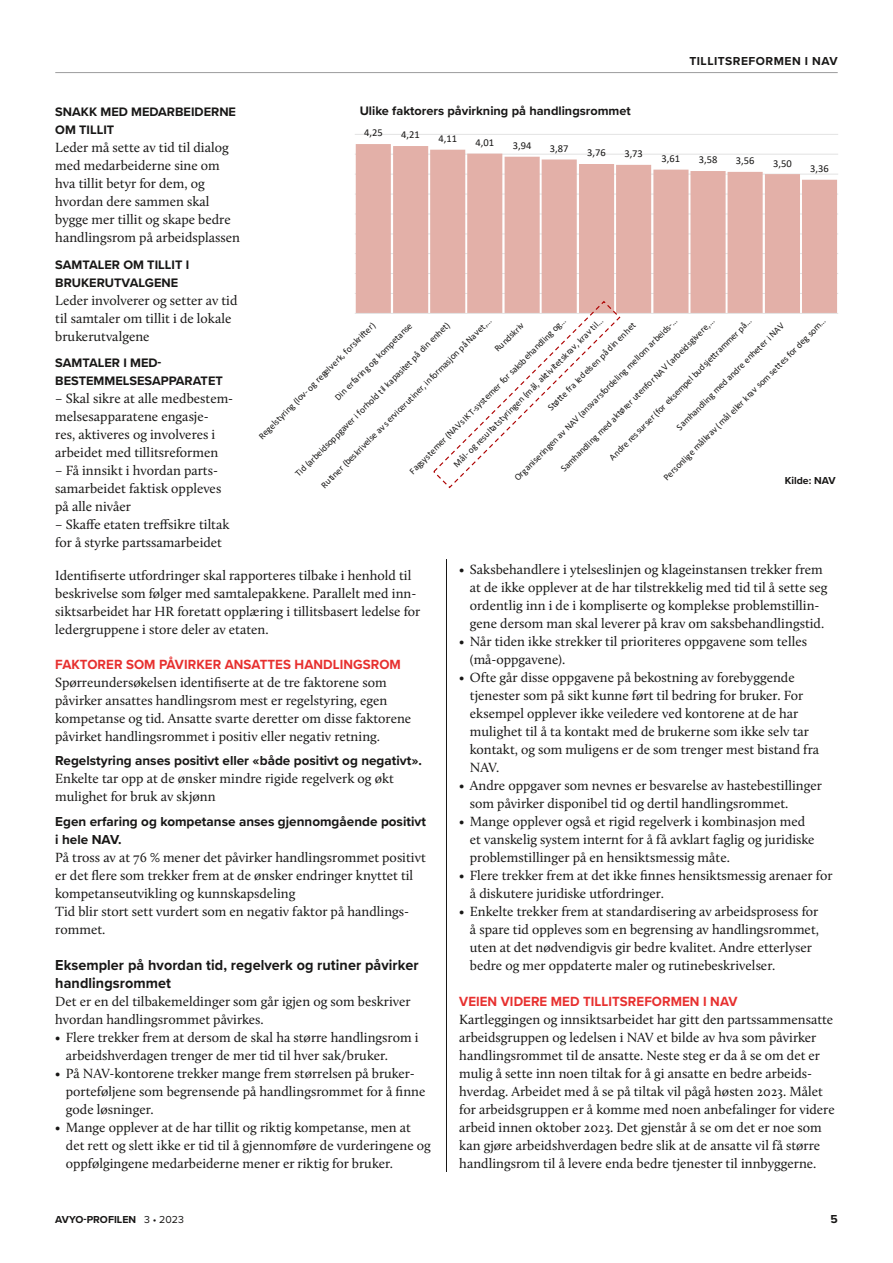
<style>
.page{position:relative;width:893px;height:1263px;background:#fff}
.page>*{position:absolute;margin:0;border:0;box-sizing:border-box;transform-origin:0 0}
.t1{font:700 15px/18px "Proxima Nova";letter-spacing:.005em;color:#181716;scale:.96 1}
.t2{font:13.8px/18px "Calluna";color:#181716}
.t3{font:700 13.8px "Proxima Nova";letter-spacing:.005em;color:#e7302f;scale:.96 1}
.t4{font:700 13.5px/18px "Proxima Nova";color:#181716}
.t5{font:700 12.75px/18px "Proxima Nova";color:#181716}
.t6{font:700 12px "Proxima Nova";letter-spacing:.04em;color:#181716}
.t7{font:10.5px "Calibri";color:#181716}
.t8{font:700 10.5px "Proxima Nova";color:#181716}
.t9{font:9.3px "Calibri";color:#181716}
.s1{font-weight:400}
</style>
<div class="page">
<hr style="left:446px;top:559px;width:1px;height:613px;background:#181716">
<hr style="left:355px;top:293px;width:483px;height:1px;background:#e3e3e3">
<hr style="left:355px;top:273px;width:483px;height:1px;background:#e3e3e3">
<hr style="left:355px;top:253px;width:483px;height:1px;background:#e3e3e3">
<hr style="left:355px;top:233px;width:483px;height:1px;background:#e3e3e3">
<hr style="left:355px;top:214px;width:483px;height:1px;background:#e3e3e3">
<hr style="left:355px;top:194px;width:483px;height:1px;background:#e3e3e3">
<hr style="left:355px;top:174px;width:483px;height:1px;background:#e3e3e3">
<hr style="left:355px;top:154px;width:483px;height:1px;background:#e3e3e3">
<hr style="left:355px;top:134px;width:483px;height:1px;background:#e3e3e3">
<svg style="left:356px;top:144px;width:481px;height:169px;background:#e7bbb5"></svg>
<hr style="left:355px;top:313px;width:483px;height:1px;background:#e3e3e3">
<svg style="left:432px;top:300px;width:189px;height:189px"></svg>
<hr style="left:55px;top:72px;width:783px;height:1px;background:#9c9c9d">
<p class="t6" style="left:689px;top:52px;width:150px">TILLITSREFORMEN I NAV</p>
<p class="t5" style="left:360px;top:102px;width:273px">Ulike faktorers påvirkning på handlingsrommet</p>
<p class="t5" style="left:55px;top:103px;width:182px">SNAKK MED MEDARBEIDERNE<br>OM TILLIT</p>
<p class="t2" style="left:55px;top:139px;width:186px">Leder må sette av tid til dialog med medarbeiderne sine om hva tillit betyr for dem, og hvordan dere sammen skal bygge mer tillit og skape bedre handlingsrom på arbeidsplassen</p>
<p class="t5" style="left:55px;top:255px;width:135px">SAMTALER OM TILLIT I<br>BRUKERUTVALGENE</p>
<p class="t2" style="left:55px;top:291px;width:184px">Leder involverer og setter av tid til samtaler om tillit i de lokale brukerutvalgene</p>
<p class="t5" style="left:55px;top:354px;width:169px">SAMTALER I MED-<br>BESTEMMELSESAPPARATET</p>
<p class="t2" style="left:55px;top:390px;width:179px">– Skal sikre at alle medbestem&shy;melsesapparatene engasje-<br>res, aktiveres og involveres i arbeidet med tillitsreformen</p>
<p class="t2" style="left:55px;top:462px;width:168px">– Få innsikt i hvordan parts&shy;samarbeidet faktisk oppleves på alle nivåer</p>
<p class="t2" style="left:55px;top:516px;width:176px">– Skaffe etaten treffsikre tiltak for å styrke partssamarbeidet</p>
<p class="t2" style="left:55px;top:567px;width:367px">Identifiserte utfordringer skal rapporteres tilbake i henhold til beskrivelse som følger med samtalepakkene. Parallelt med inn&shy;siktsarbeidet har HR foretatt opplæring i tillitsbasert ledelse for ledergruppene i store deler av etaten.</p>
<p class="t3" style="left:55px;top:654px;width:362px">FAKTORER SOM PÅVIRKER ANSATTES HANDLINGSROM</p>
<p class="t2" style="left:55px;top:673px;width:358px">Spørreundersøkelsen identifiserte at de tre faktorene som påvirker ansattes handlingsrom mest er regelstyring, egen kompetanse og tid. Ansatte svarte deretter om disse faktorene påvirket handlingsrommet i positiv eller negativ retning.</p>
<p class="t4" style="left:55px;top:751px;width:368px">Regelstyring anses positivt eller «både positivt og negativt».</p>
<p class="t2" style="left:55px;top:769px;width:340px">Enkelte tar opp at de ønsker mindre rigide regelverk og økt mulighet for bruk av skjønn</p>
<p class="t4" style="left:55px;top:812px;width:372px">Egen erfaring og kompetanse anses gjennomgående positivt i hele NAV.</p>
<p class="t2" style="left:55px;top:848px;width:372px">På tross av at 76 % mener det påvirker handlingsrommet positivt er det flere som trekker frem at de ønsker endringer knyttet til kompetanseutvikling og kunnskapsdeling<br>Tid blir stort sett vurdert som en negativ faktor på handlings&shy;rommet.</p>
<p class="t1" style="left:55px;top:956px;width:380px">Eksempler på hvordan tid, regelverk og rutiner påvirker handlingsrommet</p>
<p class="t2" style="left:55px;top:992px;width:357px">Det er en del tilbakemeldinger som går igjen og som beskriver hvordan handlingsrommet påvirkes.</p>
<p class="t2" style="left:66px;top:1028px;width:354px;text-indent:-11px">• Flere trekker frem at dersom de skal ha større handlingsrom i arbeidshverdagen trenger de mer tid til hver sak/bruker.</p>
<p class="t2" style="left:66px;top:1064px;width:361px;text-indent:-11px">• På NAV-kontorene trekker mange frem størrelsen på bruker&shy;porteføljene som begrensende på handlingsrommet for å finne gode løsninger.</p>
<p class="t2" style="left:66px;top:1118px;width:367px;text-indent:-11px">• Mange opplever at de har tillit og riktig kompetanse, men at det rett og slett ikke er tid til å gjennomføre de vurderingene og oppfølgingene medarbeiderne mener er riktig for bruker.</p>
<p class="t7" style="left:364px;top:126px;width:20px">!"#$</p>
<p class="t7" style="left:401px;top:128px;width:20px">!"#%</p>
<p class="t7" style="left:438px;top:131px;width:20px">!"%%</p>
<p class="t7" style="left:476px;top:135px;width:20px">!"&amp;%</p>
<p class="t7" style="left:513px;top:138px;width:20px">'"(!</p>
<p class="t7" style="left:550px;top:141px;width:20px">'")*</p>
<p class="t7" style="left:587px;top:146px;width:20px">'"*+</p>
<p class="t7" style="left:624px;top:146px;width:20px">'"*'</p>
<p class="t7" style="left:661px;top:151px;width:20px">'"+%</p>
<p class="t7" style="left:699px;top:153px;width:20px">'"$)</p>
<p class="t7" style="left:736px;top:153px;width:20px">'"$+</p>
<p class="t7" style="left:773px;top:156px;width:20px">'"$&amp;</p>
<p class="t7" style="left:810px;top:161px;width:20px">'"'+</p>
<p class="t9" style="left:450px;top:461px;width:209px;rotate:-45deg">G&lt;$/+-#+("%=$&amp;5&amp;%&amp;'()*#"*+,6&lt;$1+50&amp;).)&amp;"&amp;%0(5.1+0(5.+&amp;)$A</p>
<p class="t9" style="left:318px;top:482px;width:238px;rotate:-45deg">!=&amp;)*"(+,:"%0()."$%"+5.+%"(.)&gt;"(=&amp;)*"(1+)*2-(65%?-*+7&lt;+@5."&amp;1A</p>
<p class="t9" style="left:491px;top:346px;width:38px;rotate:-45deg">!=*9%0().</p>
<p class="t9" style="left:407px;top:468px;width:219px;rotate:-45deg">B5#%'%&amp;"6"(+,@CD%+EF8/%'%&amp;"6"(+2-(+%50%:";5*9$)*#+-#A</p>
<p class="t9" style="left:511px;top:475px;width:228px;rotate:-45deg">J(#5*)%"()*#"*+5.+@CD+,5*%.5(%2-(9"$)*#+6"$$-6+5(:")9%/A</p>
<p class="t9" style="left:558px;top:466px;width:215px;rotate:-45deg">H56;5*9$)*#+6"9+50&amp;I("(+=&amp;"*2-(+@CD+,5(:")9%#)."("1A</p>
<p class="t9" style="left:606px;top:454px;width:199px;rotate:-45deg">C*9("+("%%=(%"(+,2-(+"0%"67"$+:=9%?"&amp;&amp;(566"(+7&lt;A</p>
<p class="t9" style="left:292px;top:471px;width:216px;rotate:-45deg">8)9+,5(:")9%-77#5."(+)+2-(;-$9+&amp;)$+0575%)&amp;"&amp;+7&lt;+9)*+"*;"&amp;3</p>
<p class="t9" style="left:660px;top:474px;width:227px;rotate:-45deg">K"(%-*$)#"+6&lt;$0(5.+,6&lt;$+"$$"(+0(5.+%-6+%"&amp;&amp;"%+2-(+9"#+%-6A</p>
<p class="t9" style="left:256px;top:433px;width:162px;rotate:-45deg">!"#"$%&amp;'()*#+,$-./+-#+("#"$."(01+2-(%0()2&amp;"(3</p>
<p class="t9" style="left:673px;top:424px;width:150px;rotate:-45deg">H56;5*9$)*#+6"9+5*9("+"*;"&amp;"(+)+@CD</p>
<p class="t9" style="left:545px;top:404px;width:122px;rotate:-45deg">H&amp;I&amp;&amp;"+2(5+$"9"$%"*+7&lt;+9)*+"*;"&amp;</p>
<p class="t9" style="left:332px;top:394px;width:107px;rotate:-45deg">4)*+"(25()*#+-#+0-67"&amp;5*%"</p>
<p class="t8" style="left:785px;top:472px;width:52px">Kilde: NAV</p>
<p class="t2" style="left:470px;top:561px;width:359px;text-indent:-11px">• Saksbehandlere i ytelseslinjen og klageinstansen trekker frem at de ikke opplever at de har tilstrekkelig med tid til å sette seg ordentlig inn i de i kompliserte og komplekse problemstillin&shy;gene dersom man skal leverer på krav om saksbehandlingstid.</p>
<p class="t2" style="left:470px;top:633px;width:339px;text-indent:-11px">• Når tiden ikke strekker til prioriteres oppgavene som telles (må-oppgavene).</p>
<p class="t2" style="left:470px;top:669px;width:351px;text-indent:-11px">• Ofte går disse oppgavene på bekostning av forebyggende tjenester som på sikt kunne ført til bedring for bruker. For eksempel opplever ikke veiledere ved kontorene at de har mulighet til å ta kontakt med de brukerne som ikke selv tar kontakt, og som muligens er de som trenger mest bistand fra NAV.</p>
<p class="t2" style="left:470px;top:777px;width:354px;text-indent:-11px">• Andre oppgaver som nevnes er besvarelse av hastebestillinger som påvirker disponibel tid og dertil handlingsrommet.</p>
<p class="t2" style="left:470px;top:812px;width:346px;text-indent:-11px">• Mange opplever også et rigid regelverk i kombinasjon med et vanskelig system internt for å få avklart faglig og juridiske problemstillinger på en hensiktsmessig måte.</p>
<p class="t2" style="left:470px;top:866px;width:364px;text-indent:-11px">• Flere trekker frem at det ikke finnes hensiktsmessig arenaer for å diskutere juridiske utfordringer.</p>
<p class="t2" style="left:470px;top:902px;width:351px;text-indent:-11px">• Enkelte trekker frem at standardisering av arbeidsprosess for å spare tid oppleves som en begrensing av handlingsrommet, uten at det nødvendigvis gir bedre kvalitet. Andre etterlyser bedre og mer oppdaterte maler og rutinebeskrivelser.</p>
<p class="t3" style="left:459px;top:991px;width:291px">VEIEN VIDERE MED TILLITSREFORMEN I NAV</p>
<p class="t2" style="left:459px;top:1011px;width:377px">Kartleggingen og innsiktsarbeidet har gitt den partssammensatte arbeidsgruppen og ledelsen i NAV et bilde av hva som påvirker handlingsrommet til de ansatte. Neste steg er da å se om det er mulig å sette inn noen tiltak for å gi ansatte en bedre arbeids&shy;hverdag. Arbeidet med å se på tiltak vil pågå høsten 2023. Målet for arbeidsgruppen er å komme med noen anbefalinger for videre arbeid innen oktober 2023. Det gjenstår å se om det er noe som kan gjøre arbeidshverdagen bedre slik at de ansatte vil få større handlingsrom til å levere enda bedre tjenester til innbyggerne.</p>
<p class="t8" style="left:55px;top:1211px;width:130px">AVYO-PROFILEN <span class="s1">3 • 2023</span></p>
<p class="t6" style="left:830px;top:1210px;width:9px">5</p>
</div>
